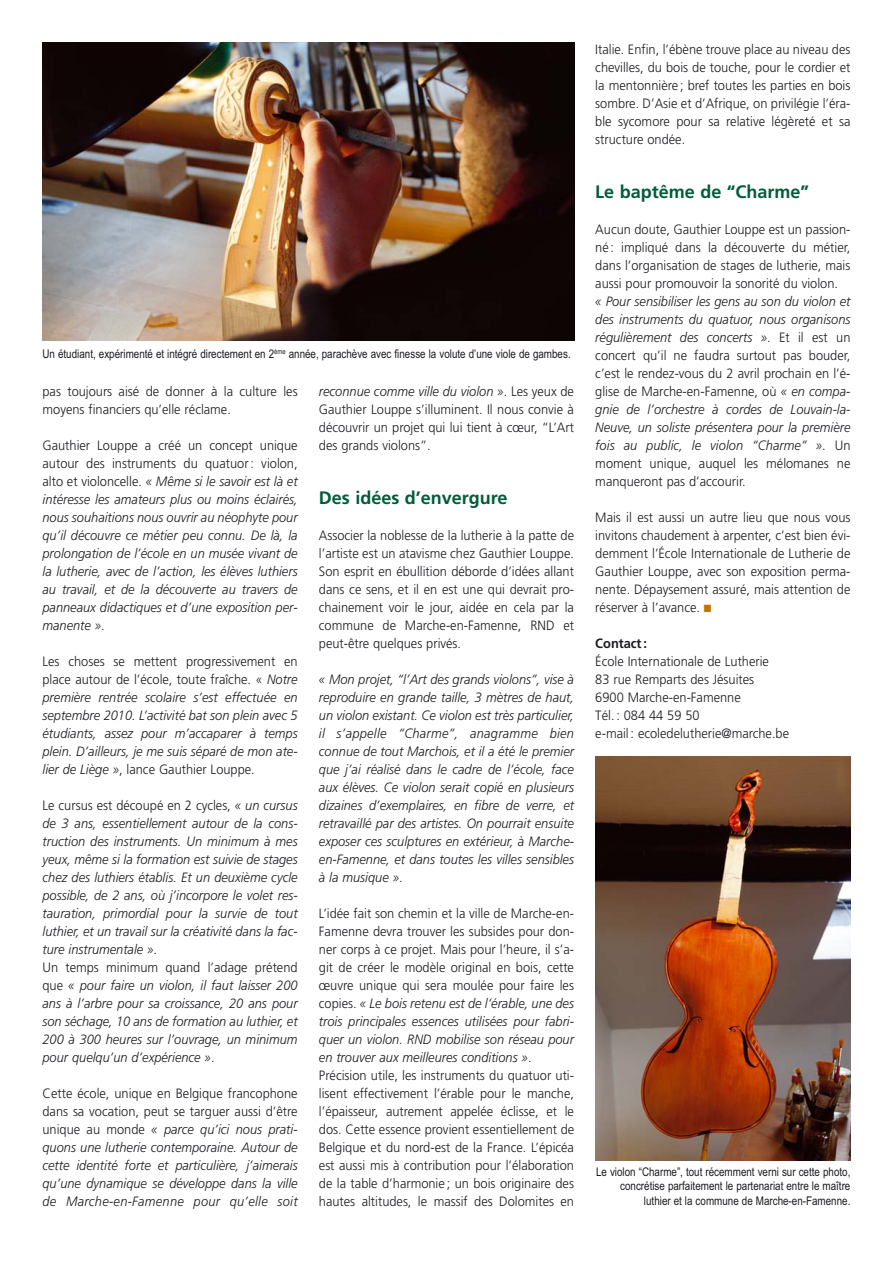
<style>
.page{position:relative;width:893px;height:1263px;background:#fff}
.page>*{position:absolute;margin:0;border:0;box-sizing:border-box;transform-origin:0 0}
.t1{font:700 18px "Frutiger";color:#005d38}
.t2{font:italic 300 13.5px/18px "Frutiger";color:#1b1c20;text-align:justify;scale:.95 1}
.t3{font:300 13.5px/18px "Frutiger";color:#1b1c20;text-align:justify;scale:.95 1}
.t4{font:700 13.5px "Frutiger";color:#1b1c20;scale:.95 1}
.t5{font:12px/14.4px "Arial Narrow";color:#1b1c20;text-align:right}
.s1{font-style:normal}
.s2{font-style:italic}
.s3{color:#c57400}
</style>
<div class="page">
<img style="left:595px;top:757px;width:255px;height:404px">
<img style="left:43px;top:43px;width:531px;height:297px">
<p class="t5" style="left:43px;top:347px;width:530px">Un étudiant, expérimenté et intégré directement en 2<sup>ème</sup> année, parachève avec finesse la volute d’une viole de gambes.</p>
<p class="t3" style="left:43px;top:383px;width:270px">pas toujours aisé de donner à la culture les moyens financiers qu’elle réclame.</p>
<p class="t2" style="left:43px;top:437px;width:270px"><span class="s1">Gauthier Louppe a créé un concept unique autour des instruments du quatuor: violon, alto et violoncelle.</span> « Même si le savoir est là et intéresse les amateurs plus ou moins éclairés, nous souhaitions nous ouvrir au néophyte pour qu’il découvre ce métier peu connu. De là, la prolongation de l’école en un musée vivant de la lutherie, avec de l’action, les élèves luthiers au travail, et de la découverte au travers de panneaux didactiques et d’une exposition per&shy;manente »<span class="s1">.</span></p>
<p class="t2" style="left:43px;top:653px;width:270px"><span class="s1">Les choses se mettent progressivement en place autour de l’école, toute fraîche. «</span> Notre première rentrée scolaire s’est effectuée en septembre 2010. L’activité bat son plein avec 5 étudiants, assez pour m’accaparer à temps plein. D’ailleurs, je me suis séparé de mon ate&shy;lier de Liège »<span class="s1">, lance Gauthier Louppe.</span></p>
<p class="t2" style="left:43px;top:797px;width:270px;text-align:left"><span class="s1">Le cursus est découpé en 2 cycles,</span> « un cursus de 3 ans, essentiellement autour de la cons&shy;truction des instruments. Un minimum à mes yeux, même si la formation est suivie de stages chez des luthiers établis. Et un deuxième cycle possible, de 2 ans, où j’incorpore le volet res&shy;tauration, primordial pour la survie de tout luthier, et un travail sur la créativité dans la fac&shy;ture instrumentale »<span class="s1">.<br>Un temps minimum quand l’adage prétend que</span> « pour faire un violon, il faut laisser 200 ans à l’arbre pour sa croissance, 20 ans pour son séchage, 10 ans de formation au luthier, et 200 à 300 heures sur l’ouvrage, un minimum pour quelqu’un d’expérience »<span class="s1">.</span></p>
<p class="t2" style="left:43px;top:1085px;width:270px"><span class="s1">Cette école, unique en Belgique francophone dans sa vocation, peut se targuer aussi d’être unique au monde</span> « parce qu’ici nous prati&shy;quons une lutherie contemporaine. Autour de cette identité forte et particulière, j’aimerais qu’une dynamique se développe dans la ville de Marche-en-Famenne pour qu’elle soit</p>
<p class="t3" style="left:319px;top:383px;width:270px"><span class="s2">reconnue comme ville du violon »</span>. Les yeux de Gauthier Louppe s’illuminent. Il nous convie à découvrir un projet qui lui tient à cœur, “L’Art des grands violons”.</p>
<h1 class="t1" style="left:319px;top:491px;width:190px">Des idées d’envergure</h1>
<p class="t3" style="left:319px;top:527px;width:270px">Associer la noblesse de la lutherie à la patte de l’artiste est un atavisme chez Gauthier Louppe.<br>Son esprit en ébullition déborde d’idées allant dans ce sens, et il en est une qui devrait pro&shy;chainement voir le jour, aidée en cela par la commune de Marche-en-Famenne, RND et peut-être quelques privés.</p>
<p class="t2" style="left:319px;top:671px;width:270px">« Mon projet, “l’Art des grands violons”, vise à reproduire en grande taille, 3 mètres de haut, un violon existant. Ce violon est très particulier, il s’appelle “Charme”, anagramme bien connue de tout Marchois, et il a été le premier que j’ai réalisé dans le cadre de l’école, face aux élèves. Ce violon serait copié en plusieurs dizaines d’exemplaires, en fibre de verre, et retravaillé par des artistes. On pourrait ensuite exposer ces sculptures en extérieur, à Marche&shy;en-Famenne, et dans toutes les villes sensibles à la musique »<span class="s1">.</span></p>
<p class="t3" style="left:319px;top:905px;width:270px;text-align:left">L’idée fait son chemin et la ville de Marche-en-Famenne devra trouver les subsides pour don&shy;ner corps à ce projet. Mais pour l’heure, il s’a&shy;git de créer le modèle original en bois, cette œuvre unique qui sera moulée pour faire les copies. <span class="s2">« Le bois retenu est de l‘érable, une des trois principales essences utilisées pour fabri&shy;quer un violon. RND mobilise son réseau pour en trouver aux meilleures conditions »</span>.<br>Précision utile, les instruments du quatuor uti&shy;lisent effectivement l’érable pour le manche, l’épaisseur, autrement appelée éclisse, et le dos. Cette essence provient essentiellement de Belgique et du nord-est de la France. L’épicéa est aussi mis à contribution pour l’élaboration de la table d’harmonie ; un bois originaire des hautes altitudes, le massif des Dolomites en</p>
<p class="t3" style="left:595px;top:41px;width:270px">Italie. Enfin, l’ébène trouve place au niveau des chevilles, du bois de touche, pour le cordier et la mentonnière ; bref toutes les parties en bois sombre. D’Asie et d’Afrique, on privilégie l’éra&shy;ble sycomore pour sa relative légèreté et sa structure ondée.</p>
<h1 class="t1" style="left:595px;top:185px;width:215px">Le baptême de “Charme”</h1>
<p class="t3" style="left:595px;top:221px;width:270px">Aucun doute, Gauthier Louppe est un passion&shy;né : impliqué dans la découverte du métier, dans l’organisation de stages de lutherie, mais aussi pour promouvoir la sonorité du violon.</p>
<p class="t2" style="left:595px;top:293px;width:270px">« Pour sensibiliser les gens au son du violon et des instruments du quatuor, nous organisons régulièrement des concerts »<span class="s1">. Et il est un concert qu’il ne faudra surtout pas bouder, c’est le rendez-vous du 2 avril prochain en l’é&shy;glise de Marche-en-Famenne, où</span> « en compa&shy;gnie de l’orchestre à cordes de Louvain-la-Neuve, un soliste présentera pour la première fois au public, le violon “Charme” »<span class="s1">. Un moment unique, auquel les mélomanes ne manqueront pas d’accourir.</span></p>
<p class="t3" style="left:595px;top:509px;width:270px">Mais il est aussi un autre lieu que nous vous invitons chaudement à arpenter, c’est bien évi&shy;demment l’École Internationale de Lutherie de Gauthier Louppe, avec son exposition perma&shy;nente. Dépaysement assuré, mais attention de réserver à l’avance. <span class="s3">■</span></p>
<p class="t4" style="left:595px;top:638px;width:56px">Contact :</p>
<p class="t3" style="left:595px;top:653px;width:206px;text-align:left">École Internationale de Lutherie<br>83 rue Remparts des Jésuites<br>6900 Marche-en-Famenne<br>Tél.: 084 44 59 50<br>e-mail : ecoledelutherie@marche.be</p>
<p class="t5" style="left:596px;top:1166px;width:256px">Le violon “Charme”, tout récemment verni sur cette photo, concrétise parfaitement le partenariat entre le maître luthier et la commune de Marche-en-Famenne.</p>
</div>
